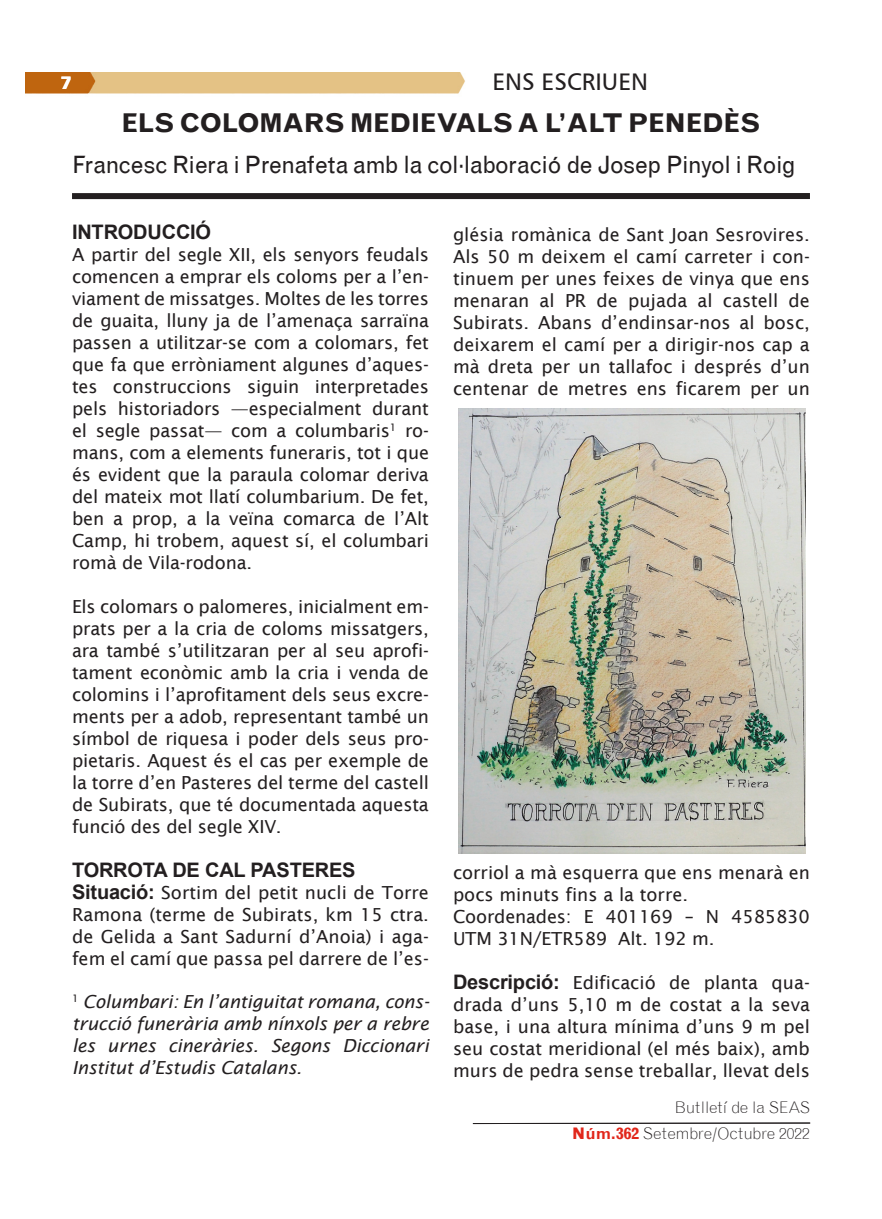
<style>
.page{position:relative;width:882px;height:1219px;background:#fff}
.page>*{position:absolute;margin:0;border:0;box-sizing:border-box;transform-origin:0 0}
.t1{font:700 26px "Grotesque";letter-spacing:-.025em;color:#231f20}
.t2{font:24px "Grotesque";letter-spacing:-.025em;color:#231f20}
.t3{font:24px "Humanist 777 BT Roman B";color:#231f20}
.t4{font:700 20px "Arial";letter-spacing:-.01em;color:#231f20}
.t5{font:18px/22px "Lucida Sans";color:#231f20;text-align:justify}
.t6{font:italic 18px/22px "Lucida Sans";letter-spacing:-.01em;color:#231f20;text-align:justify}
.t7{font:18px "Humanist 777 BT Black B";color:#fff}
.t8{font:300 16px/25.8px "Grotesque";color:#231f20;text-align:right}
.s1{font-family:"Arial";font-weight:700;font-size:20px}
.s2{font-weight:700;color:#e1271b}
</style>
<div class="page">
<img style="left:26px;top:72px;width:439px;height:22px">
<hr style="left:473px;top:1122px;width:337px;height:2px;background:#231f20">
<div style="left:72px;top:193px;width:738px;height:6px;background:#231f20"></div>
<img style="left:459px;top:408px;width:347px;height:446px">
<p class="t7" style="left:61px;top:71px;width:13px">7</p>
<h2 class="t3" style="left:492px;top:67px;width:157px">ENS ESCRIUEN</h2>
<h1 class="t1" style="left:121px;top:108px;width:640px">ELS COLOMARS MEDIEVALS A L’ALT PENEDÈS</h1>
<h2 class="t2" style="left:72px;top:150px;width:725px">Francesc Riera i Prenafeta amb la col·laboració de Josep Pinyol i Roig</h2>
<p class="t4" style="left:72px;top:218px;width:141px">INTRODUCCIÓ</p>
<p class="t5" style="left:72px;top:244px;width:358px">A partir del segle XII, els senyors feudals comencen a emprar els coloms per a l’en&shy;viament de missatges. Moltes de les torres de guaita, lluny ja de l’amenaça sarraïna passen a utilitzar-se com a colomars, fet que fa que erròniament algunes d’aques&shy;tes construccions siguin interpretades pels historiadors —especialment durant el segle passat— com a columbaris<sup>1</sup> ro&shy;mans, com a elements funeraris, tot i que és evident que la paraula colomar deriva del mateix mot llatí columbarium. De fet, ben a prop, a la veïna comarca de l’Alt Camp, hi trobem, aquest sí, el columbari romà de Vila-rodona.</p>
<p class="t5" style="left:72px;top:596px;width:358px">Els colomars o palomeres, inicialment em&shy;prats per a la cria de coloms missatgers, ara també s’utilitzaran per al seu aprofi&shy;tament econòmic amb la cria i venda de colomins i l’aprofitament dels seus excre&shy;ments per a adob, representant també un símbol de riquesa i poder dels seus pro&shy;pietaris. Aquest és el cas per exemple de la torre d’en Pasteres del terme del castell de Subirats, que té documentada aquesta funció des del segle XIV.</p>
<p class="t4" style="left:72px;top:856px;width:285px">TORROTA DE CAL PASTERES</p>
<p class="t5" style="left:72px;top:882px;width:358px"><span class="s1">Situació:</span> Sortim del petit nucli de Torre Ramona (terme de Subirats, km 15 ctra. de Gelida a Sant Sadurní d’Anoia) i aga&shy;fem el camí que passa pel darrere de l’es-</p>
<p class="t6" style="left:72px;top:990px;width:359px"><sup>1</sup> Columbari: En l’antiguitat romana, cons&shy;trucció funerària amb nínxols per a rebre les urnes cineràries. Segons Diccionari Institut d’Estudis Catalans.</p>
<p class="t5" style="left:453px;top:223px;width:358px">glésia romànica de Sant Joan Sesrovires.<br>Als 50 m deixem el camí carreter i con&shy;tinuem per unes feixes de vinya que ens menaran al PR de pujada al castell de Subirats. Abans d’endinsar-nos al bosc, deixarem el camí per a dirigir-nos cap a mà dreta per un tallafoc i després d’un centenar de metres ens ficarem per un</p>
<p class="t5" style="left:453px;top:861px;width:358px;text-align:left">corriol a mà esquerra que ens menarà en pocs minuts fins a la torre.<br>Coordenades: E 401169 – N 4585830<br>UTM 31N/ETR589 Alt. 192 m.</p>
<p class="t5" style="left:453px;top:971px;width:358px"><span class="s1">Descripció:</span> Edificació de planta qua&shy;drada d’uns 5,10 m de costat a la seva base, i una altura mínima d’uns 9 m pel seu costat meridional (el més baix), amb murs de pedra sense treballar, llevat dels</p>
<p class="t8" style="left:572px;top:1095px;width:239px">Butlletí de la SEAS<br><span class="s2">Núm.362</span> Setembre/Octubre 2022</p>
</div>
